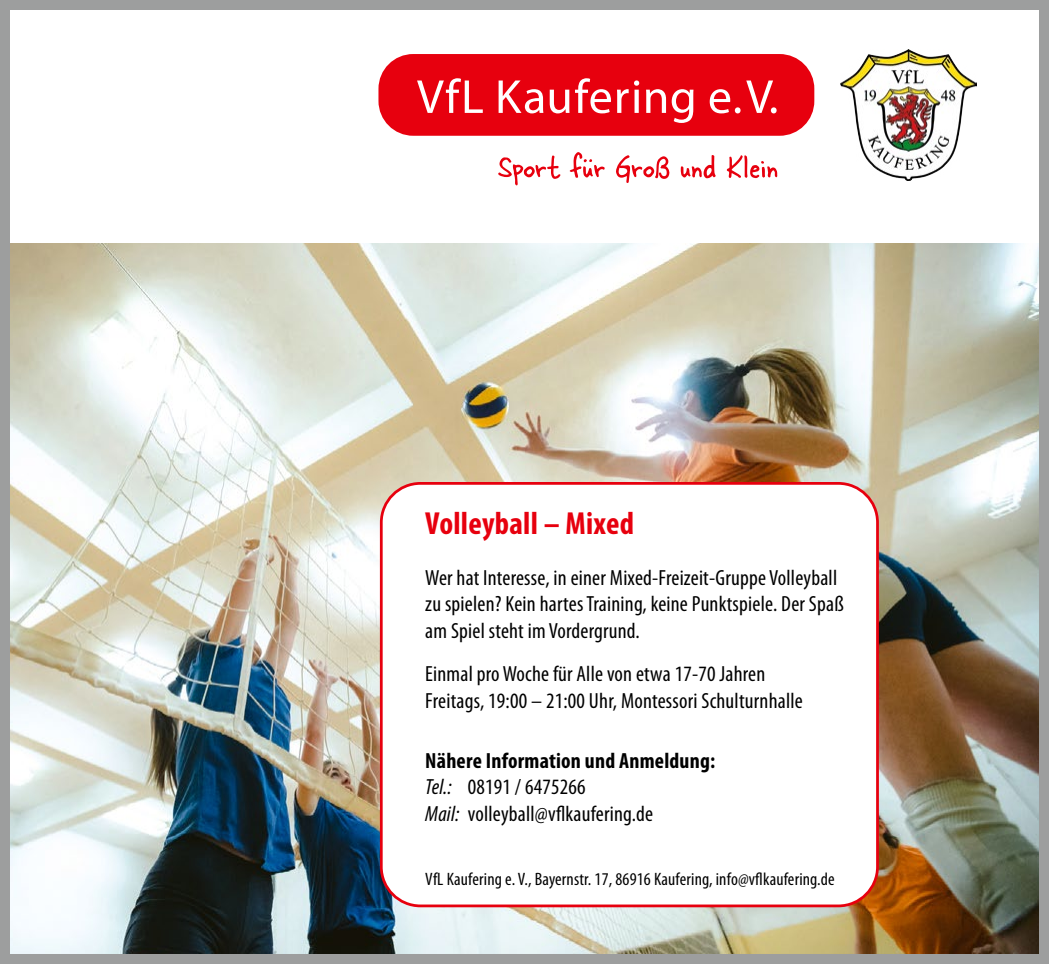
<style>
.page{position:relative;width:1049px;height:964px;background:#fff}
.page>*{position:absolute;margin:0;border:0;box-sizing:border-box;transform-origin:0 0}
.t1{font:700 condensed 32px "Myriad Pro";letter-spacing:.01em;color:#e7000e}
.t2{font:condensed 22px/26.4px "Myriad Pro";letter-spacing:.01em;color:#000}
.t3{font:condensed 18px "Myriad Pro";letter-spacing:.01em;color:#000}
.s1{font-weight:700}
.s2{font-style:italic}
</style>
<div class="page">
<img style="left:11px;top:244px;width:1027px;height:709px">
<div style="left:0;top:0;width:1049px;height:964px;border:10px solid #9d9e9e"></div>
<div style="left:378px;top:54px;width:436px;height:82px;background:#e7000e;border-radius:35px"></div>
<svg style="left:498px;top:155px;width:62px;height:30px"></svg>
<svg style="left:570px;top:152px;width:35px;height:26px"></svg>
<svg style="left:616px;top:155px;width:53px;height:28px"></svg>
<svg style="left:681px;top:155px;width:35px;height:23px"></svg>
<svg style="left:727px;top:155px;width:50px;height:23px"></svg>
<svg style="left:417px;top:78px;width:66px;height:35px"></svg>
<svg style="left:499px;top:81px;width:44px;height:32px"></svg>
<svg style="left:550px;top:90px;width:19px;height:23px"></svg>
<svg style="left:575px;top:78px;width:36px;height:35px"></svg>
<svg style="left:617px;top:80px;width:22px;height:33px"></svg>
<svg style="left:646px;top:89px;width:20px;height:24px"></svg>
<svg style="left:672px;top:89px;width:21px;height:34px"></svg>
<svg style="left:710px;top:89px;width:30px;height:24px"></svg>
<svg style="left:746px;top:81px;width:30px;height:32px"></svg>
<img style="left:840px;top:50px;width:137px;height:131px">
<div style="left:381px;top:483px;width:496px;height:423px;background:#fff;border-radius:39px"></div>
<div style="left:380px;top:482px;width:499px;height:425px;border:3px solid #e7000e;border-radius:39px"></div>
<h1 class="t1" style="left:425px;top:504px;width:210px">Volleyball – Mixed</h1>
<p class="t2" style="left:425px;top:564px;width:420px">Wer hat Interesse, in einer Mixed-Freizeit-Gruppe Volleyball zu spielen? Kein hartes Training, keine Punktspiele. Der Spaß am Spiel steht im Vordergrund.</p>
<p class="t2" style="left:425px;top:660px;width:379px">Einmal pro Woche für Alle von etwa 17-70 Jahren<br>Freitags, 19:00 – 21:00 Uhr, Montessori Schulturnhalle</p>
<p class="t2" style="left:425px;top:747px;width:291px"><span class="s1">Nähere Information und Anmeldung:<br></span><span class="s2">Tel.:</span> 08191 / 6475266<br><span class="s2">Mail:</span> volleyball@vflkaufering.de</p>
<p class="t3" style="left:425px;top:868px;width:411px">VfL Kaufering e. V., Bayernstr. 17, 86916 Kaufering, info@vflkaufering.de</p>
</div>
